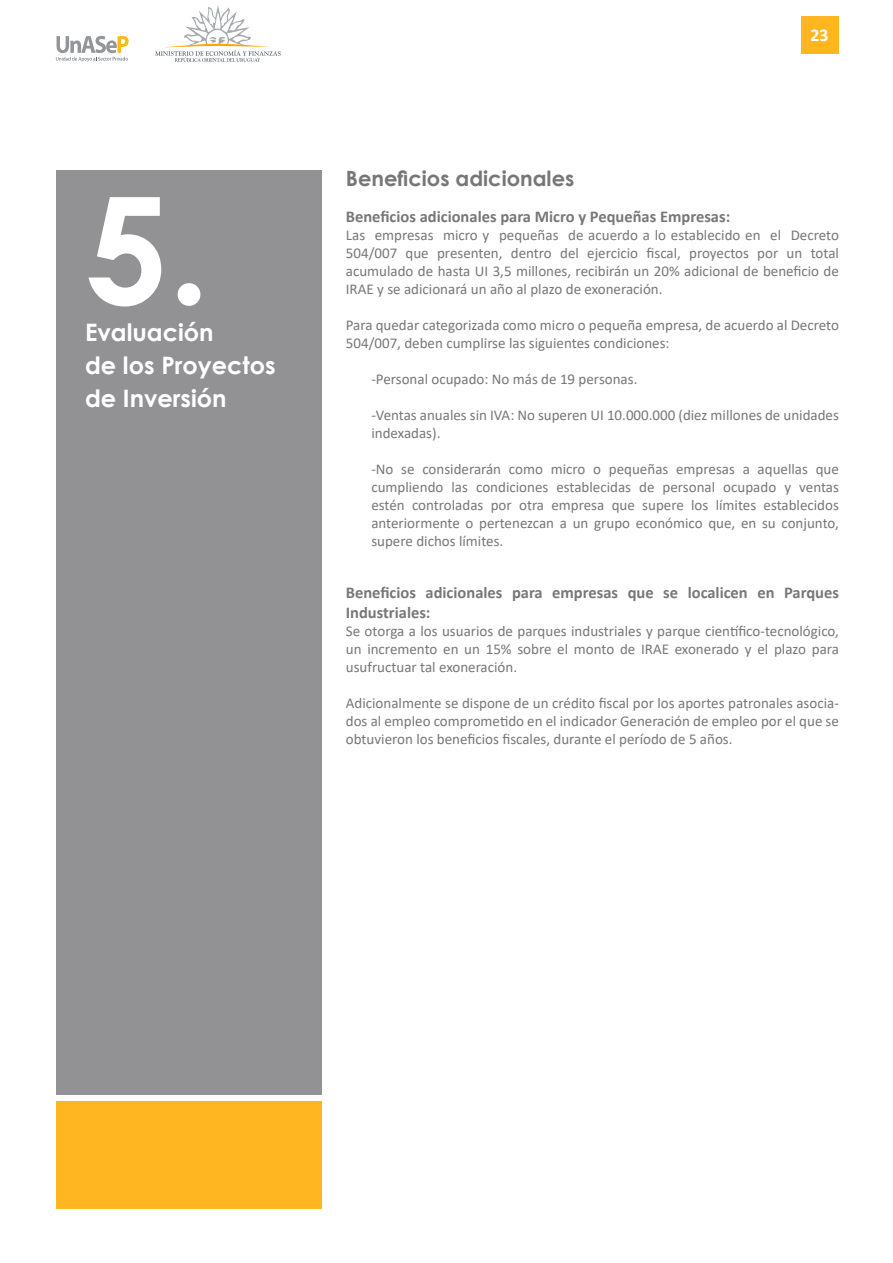
<style>
.page{position:relative;width:893px;height:1263px;background:#fff}
.page>*{position:absolute;margin:0;border:0;box-sizing:border-box;transform-origin:0 0}
.t1{font:700 148.5px "Century Gothic";color:#fff}
.t2{font:700 24px "Century Gothic";color:#fff}
.t3{font:700 21px "Century Gothic";color:#77777a}
.t4{font:700 18px "Calibri";color:#fff}
.t5{font:700 16.5px/19.8px "Calibri";color:#77777a}
.t6{font:15px/18px "Calibri";color:#77777a;text-align:justify}
</style>
<div class="page">
<div style="left:801px;top:16px;width:38px;height:38px;background:#ffb620"></div>
<svg style="left:56px;top:36px;width:73px;height:26px"></svg>
<svg style="left:155px;top:5px;width:126px;height:57px"></svg>
<div style="left:56px;top:170px;width:266px;height:924px;background:#929294"></div>
<div style="left:56px;top:1102px;width:266px;height:107px;background:#ffb620"></div>
<p class="t1" style="left:85px;top:137px;width:126px">5.</p>
<p class="t2" style="left:85px;top:314px;width:130px">Evaluación</p>
<p class="t2" style="left:85px;top:347px;width:192px">de los Proyectos</p>
<p class="t2" style="left:85px;top:380px;width:143px">de Inversión</p>
<p class="t4" style="left:810px;top:22px;width:20px">23</p>
<p class="t3" style="left:346px;top:162px;width:230px">Beneficios adicionales</p>
<p class="t5" style="left:346px;top:206px;width:386px">Beneficios adicionales para Micro y Pequeñas Empresas:</p>
<p class="t6" style="left:346px;top:225px;width:495px">Las empresas micro y pequeñas de acuerdo a lo establecido en el Decreto 504/007 que presenten, dentro del ejercicio fiscal, proyectos por un total acumulado de hasta UI 3,5 millones, recibirán un 20% adicional de beneficio de IRAE y se adicionará un año al plazo de exoneración.</p>
<p class="t6" style="left:346px;top:315px;width:495px">Para quedar categorizada como micro o pequeña empresa, de acuerdo al Decreto<br>504/007, deben cumplirse las siguientes condiciones:</p>
<p class="t6" style="left:371px;top:369px;width:268px">-Personal ocupado: No más de 19 personas.</p>
<p class="t6" style="left:371px;top:405px;width:469px">-Ventas anuales sin IVA: No superen UI 10.000.000 (diez millones de unidades indexadas).</p>
<p class="t6" style="left:371px;top:459px;width:469px">-No se considerarán como micro o pequeñas empresas a aquellas que cumpliendo las condiciones establecidas de personal ocupado y ventas estén controladas por otra empresa que supere los límites establecidos anteriormente o pertenezcan a un grupo económico que, en su conjunto, supere dichos límites.</p>
<p class="t5" style="left:346px;top:582px;width:495px">Beneficios adicionales para empresas que se localicen en Parques<br>Industriales:</p>
<p class="t6" style="left:346px;top:621px;width:495px">Se otorga a los usuarios de parques industriales y parque científico-tecnológico, un incremento en un 15% sobre el monto de IRAE exonerado y el plazo para usufructuar tal exoneración.</p>
<p class="t6" style="left:346px;top:693px;width:495px">Adicionalmente se dispone de un crédito fiscal por los aportes patronales asocia&shy;dos al empleo comprometido en el indicador Generación de empleo por el que se obtuvieron los beneficios fiscales, durante el período de 5 años.</p>
</div>
